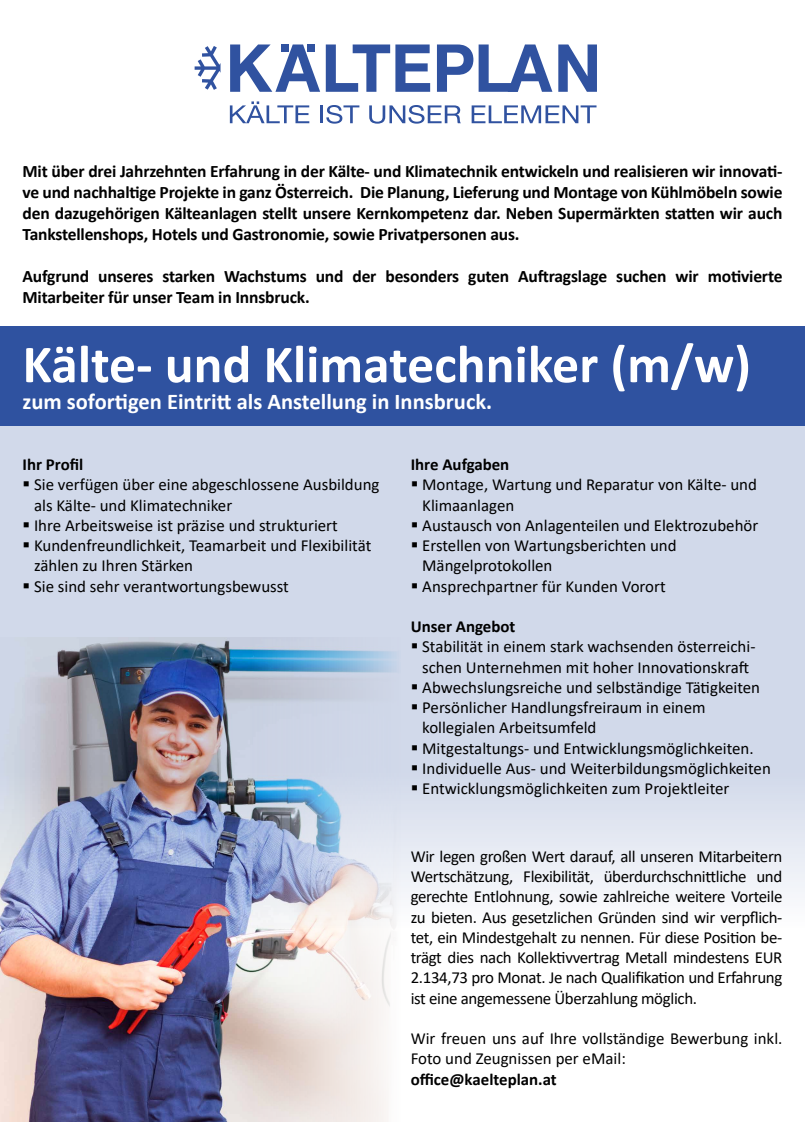
<style>
.page{position:relative;width:805px;height:1122px;background:#fff}
.page>*{position:absolute;margin:0;border:0;box-sizing:border-box;transform-origin:0 0}
.t1{font:700 53.75px "Calibri";color:#fff}
.t2{font:700 22.5px "Calibri";color:#fff}
.t3{font:700 17.5px/21px "Calibri";letter-spacing:-.01em;color:#000;text-align:justify}
.t4{font:16.88px/20.2px "Calibri";color:#000}
.t5{font:700 16.88px "Calibri";color:#000}
</style>
<div class="page">
<div style="left:0;top:326px;width:804px;height:99px;background:#2f52a0"></div>
<svg style="left:0;top:425px;width:804px;height:473px;background:#d3dbeb"></svg>
<svg style="left:230px;top:44px;width:90px;height:48px"></svg>
<svg style="left:326px;top:44px;width:104px;height:48px"></svg>
<svg style="left:437px;top:44px;width:115px;height:48px"></svg>
<svg style="left:558px;top:44px;width:39px;height:48px"></svg>
<svg style="left:230px;top:101px;width:79px;height:22px"></svg>
<hr style="left:320px;top:105px;width:3px;height:18px;background:#3052a0">
<svg style="left:326px;top:105px;width:33px;height:19px"></svg>
<svg style="left:369px;top:105px;width:92px;height:19px"></svg>
<svg style="left:471px;top:105px;width:125px;height:18px"></svg>
<div style="left:307px;top:44px;width:8px;height:7px;background:#3052a0"></div>
<div style="left:281px;top:44px;width:8px;height:7px;background:#3052a0"></div>
<svg style="left:194px;top:46px;width:26px;height:44px"></svg>
<img style="left:0;top:637px;width:400px;height:485px">
<p class="t3" style="left:22px;top:160px;width:761px">Mit über drei Jahrzehnten Erfahrung in der Kälte- und Klimatechnik entwickeln und realisieren wir innovati&shy;ve und nachhaltige Projekte in ganz Österreich. Die Planung, Lieferung und Montage von Kühlmöbeln sowie den dazugehörigen Kälteanlagen stellt unsere Kernkompetenz dar. Neben Supermärkten statten wir auch Tankstellenshops, Hotels und Gastronomie, sowie Privatpersonen aus.</p>
<p class="t3" style="left:22px;top:265px;width:761px">Aufgrund unseres starken Wachstums und der besonders guten Auftragslage suchen wir motivierte<br>Mitarbeiter für unser Team in Innsbruck.</p>
<h1 class="t1" style="left:22px;top:326px;width:729px">Kälte- und Klimatechniker (m/w)</h1>
<h2 class="t2" style="left:22px;top:386px;width:471px">zum sofortigen Eintritt als Anstellung in Innsbruck.</h2>
<p class="t5" style="left:22px;top:453px;width:62px">Ihr Profil</p>
<p class="t4" style="left:34px;top:474px;width:347px;text-indent:-12px">▪ Sie verfügen über eine abgeschlossene Ausbildung als Kälte- und Klimatechniker</p>
<p class="t4" style="left:22px;top:515px;width:317px">▪ Ihre Arbeitsweise ist präzise und strukturiert</p>
<p class="t4" style="left:34px;top:535px;width:339px;text-indent:-12px">▪ Kundenfreundlichkeit, Teamarbeit und Flexibilität zählen zu Ihren Stärken</p>
<p class="t4" style="left:22px;top:575px;width:268px">▪ Sie sind sehr verantwortungsbewusst</p>
<p class="t5" style="left:410px;top:453px;width:100px">Ihre Aufgaben</p>
<p class="t4" style="left:422px;top:474px;width:336px;text-indent:-12px">▪ Montage, Wartung und Reparatur von Kälte- und<br>Klimaanlagen</p>
<p class="t4" style="left:410px;top:515px;width:349px">▪ Austausch von Anlagenteilen und Elektrozubehör</p>
<p class="t4" style="left:422px;top:535px;width:256px;text-indent:-12px">▪ Erstellen von Wartungsberichten und<br>Mängelprotokollen</p>
<p class="t4" style="left:410px;top:575px;width:256px">▪ Ansprechpartner für Kunden Vorort</p>
<p class="t5" style="left:410px;top:615px;width:106px">Unser Angebot</p>
<p class="t4" style="left:410px;top:636px;width:346px;text-align:center">▪ Stabilität in einem stark wachsenden österreichi&shy;schen Unternehmen mit hoher Innovationskraft</p>
<p class="t4" style="left:410px;top:677px;width:351px">▪ Abwechslungsreiche und selbständige Tätigkeiten</p>
<p class="t4" style="left:422px;top:697px;width:285px;text-indent:-12px">▪ Persönlicher Handlungsfreiraum in einem kollegialen Arbeitsumfeld</p>
<p class="t4" style="left:410px;top:737px;width:344px">▪ Mitgestaltungs- und Entwicklungsmöglichkeiten.</p>
<p class="t4" style="left:410px;top:758px;width:361px">▪ Individuelle Aus- und Weiterbildungsmöglichkeiten</p>
<p class="t4" style="left:410px;top:778px;width:320px">▪ Entwicklungsmöglichkeiten zum Projektleiter</p>
<p class="t4" style="left:410px;top:846px;width:373px;text-align:justify">Wir legen großen Wert darauf, all unseren Mitarbeitern Wertschätzung, Flexibilität, überdurchschnittliche und gerechte Entlohnung, sowie zahlreiche weitere Vorteile zu bieten. Aus gesetzlichen Gründen sind wir verpflich&shy;tet, ein Mindestgehalt zu nennen. Für diese Position be&shy;trägt dies nach Kollektivvertrag Metall mindestens EUR 2.134,73 pro Monat. Je nach Qualifikation und Erfahrung ist eine angemessene Überzahlung möglich.</p>
<p class="t4" style="left:410px;top:1028px;width:373px">Wir freuen uns auf Ihre vollständige Bewerbung inkl.<br>Foto und Zeugnissen per eMail:</p>
<p class="t5" style="left:410px;top:1067px;width:148px">office@kaelteplan.at</p>
</div>
